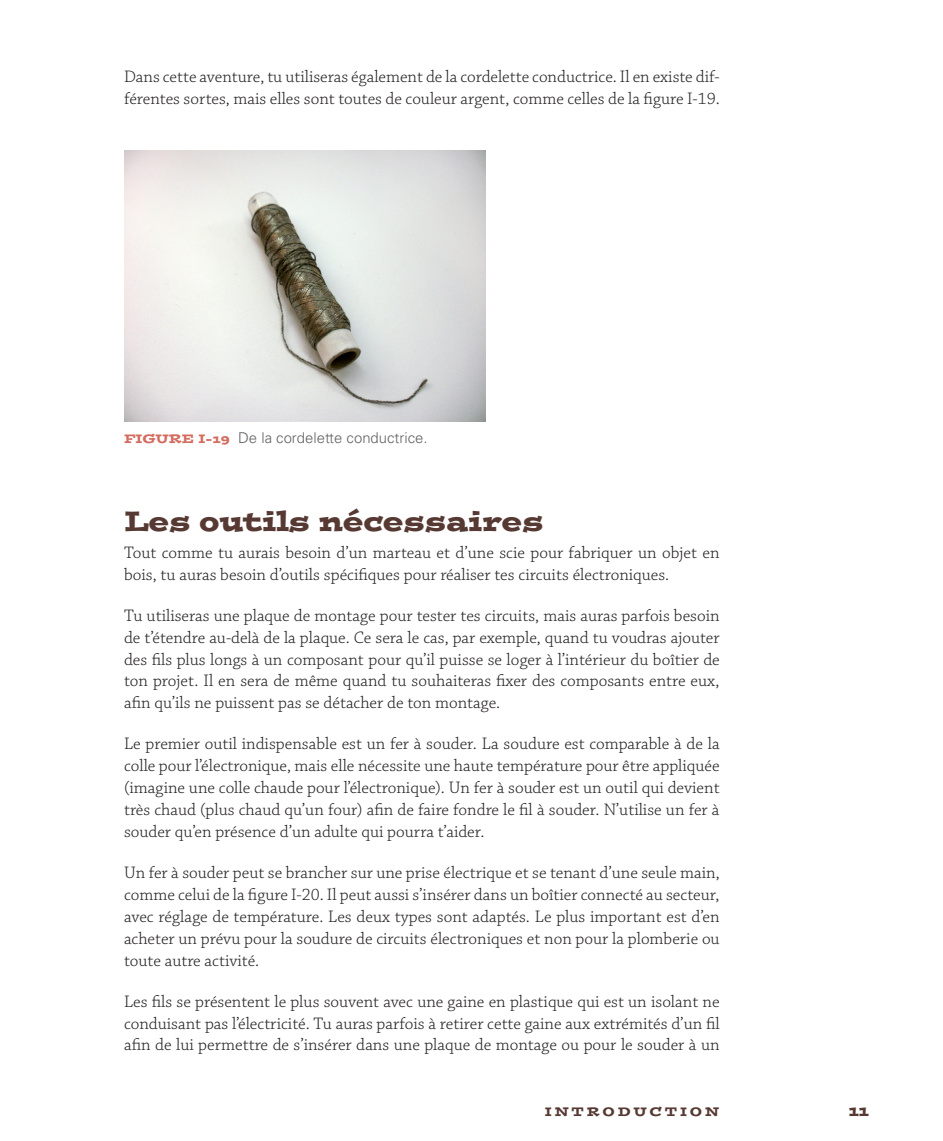
<style>
.page{position:relative;width:943px;height:1141px;background:#fff}
.page>*{position:absolute;margin:0;border:0;box-sizing:border-box;transform-origin:0 0}
.Heading_1{font:28px "Postino Std";color:#573933}
.TexteCourant{font:300 17.5px/21.9px "Chaparral Pro";color:#231f20;text-align:justify}
.t1{font:15.75px "Postino Std";color:#573933}
.FigureLegende{font:300 14.88px "Univers LT Std";color:#636366}
.t2{font:12.25px "Postino Std";color:#573933}
.s1{font-family:"Postino Std";font-weight:400;font-size:12.25px;color:#d36c5e}
</style>
<div class="page">
<img style="left:124px;top:151px;width:361px;height:270px">
<p class="TexteCourant" style="left:124px;top:67px;width:597px">Dans cette aventure, tu utiliseras également de la cordelette conductrice. Il en existe dif&shy;férentes sortes, mais elles sont toutes de couleur argent, comme celles de la figure I-19.</p>
<p class="FigureLegende" style="left:124px;top:429px;width:305px"><span class="s1">FIGURE I-19</span> De la cordelette conductrice.</p>
<p class="Heading_1" style="left:124px;top:502px;width:421px">Les outils nécessaires</p>
<p class="TexteCourant" style="left:124px;top:542px;width:597px">Tout comme tu aurais besoin d’un marteau et d’une scie pour fabriquer un objet en bois, tu auras besoin d’outils spécifiques pour réaliser tes circuits électroniques.</p>
<p class="TexteCourant" style="left:124px;top:605px;width:597px">Tu utiliseras une plaque de montage pour tester tes circuits, mais auras parfois besoin de t’étendre au-delà de la plaque. Ce sera le cas, par exemple, quand tu voudras ajouter des fils plus longs à un composant pour qu’il puisse se loger à l’intérieur du boîtier de ton projet. Il en sera de même quand tu souhaiteras fixer des composants entre eux, afin qu’ils ne puissent pas se détacher de ton montage.</p>
<p class="TexteCourant" style="left:124px;top:734px;width:597px">Le premier outil indispensable est un fer à souder. La soudure est comparable à de la colle pour l’électronique, mais elle nécessite une haute température pour être appliquée (imagine une colle chaude pour l’électronique). Un fer à souder est un outil qui devient très chaud (plus chaud qu’un four) afin de faire fondre le fil à souder. N’utilise un fer à souder qu’en présence d’un adulte qui pourra t’aider.</p>
<p class="TexteCourant" style="left:124px;top:862px;width:597px">Un fer à souder peut se brancher sur une prise électrique et se tenant d’une seule main, comme celui de la figure I-20. Il peut aussi s’insérer dans un boîtier connecté au secteur, avec réglage de température. Les deux types sont adaptés. Le plus important est d’en acheter un prévu pour la soudure de circuits électroniques et non pour la plomberie ou toute autre activité.</p>
<p class="TexteCourant" style="left:124px;top:991px;width:597px">Les fils se présentent le plus souvent avec une gaine en plastique qui est un isolant ne conduisant pas l’électricité. Tu auras parfois à retirer cette gaine aux extrémités d’un fil afin de lui permettre de s’insérer dans une plaque de montage ou pour le souder à un</p>
<p class="t2" style="left:544px;top:1104px;width:26px">Introduction</p>
<p class="t1" style="left:849px;top:1100px;width:21px">11</p>
</div>
